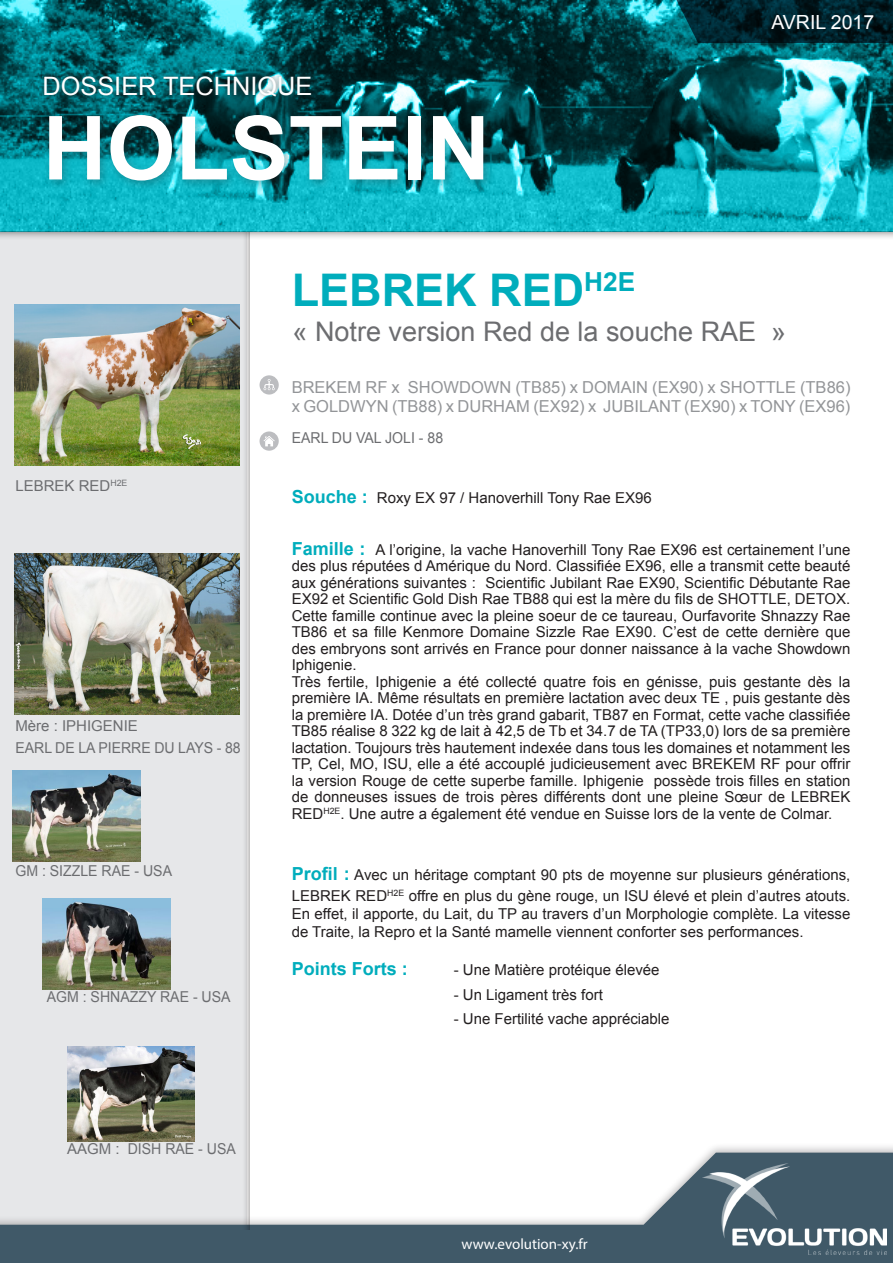
<style>
.page{position:relative;width:893px;height:1263px;background:#fff}
.page>*{position:absolute;margin:0;border:0;box-sizing:border-box;transform-origin:0 0}
.t1{font:700 88.5px "Arial";color:#fff}
.t2{font:700 45px "Arial";color:#00adbc}
.TAUREAU{font:27px "Arial";color:#6c6d70}
.t3{font:25.35px "Arial";color:#fff}
.t4{font:19.5px "Arial";color:#fff}
.t5{font:700 18px "Arial";color:#00adbc}
.t6{font:16.5px/19.8px "Arial";color:#939598}
.t7{font:15px/16.5px "Arial";color:#231f20;text-align:justify}
.t8{font:15px "Arial";color:#6c6d70;scale:.94 1}
.t9{font:15px "Arial";color:#6c6d70}
.t10{font:15px "Myriad Pro";color:#fff}
.s1{font-weight:700;font-size:18px;color:#00adbc}
</style>
<div class="page">
<div style="left:0;top:21px;width:247px;height:1242px;background:#e6e7e9"></div>
<svg style="left:0;top:0;width:893px;height:232px;background:#0f7982"></svg>
<div style="left:40px;top:72px;width:275px;height:29px;background:#231f20;opacity:.5"></div>
<div style="left:43px;top:108px;width:452px;height:84px;background:#231f20;opacity:.3"></div>
<svg style="left:0;top:232px;width:893px;height:6px"></svg>
<svg style="left:260px;top:431px;width:19px;height:20px"></svg>
<div style="left:260px;top:375px;width:19px;height:20px;background:#bcbdc0;border-radius:50%"></div>
<svg style="left:263px;top:379px;width:12px;height:11px"></svg>
<svg style="left:664px;top:0;width:229px;height:43px;background:#012c36"></svg>
<div style="left:0;top:1142px;width:893px;height:121px;background:#231f20;opacity:.3"></div>
<svg style="left:0;top:1152px;width:893px;height:111px"></svg>
<img style="left:702px;top:1163px;width:185px;height:91px">
<svg style="left:240px;top:232px;width:10px;height:997px"></svg>
<img style="left:67px;top:1046px;width:128px;height:96px">
<img style="left:14px;top:553px;width:226px;height:161px">
<img style="left:14px;top:304px;width:226px;height:161px">
<img style="left:43px;top:898px;width:127px;height:91px">
<img style="left:13px;top:771px;width:127px;height:91px">
<p class="t3" style="left:43px;top:69px;width:271px">DOSSIER TECHNIQUE</p>
<p class="t1" style="left:43px;top:89px;width:449px">HOLSTEIN</p>
<p class="t2" style="left:292px;top:261px;width:345px">LEBREK RED<sup>H2E</sup></p>
<p class="t4" style="left:771px;top:9px;width:104px">AVRIL 2017</p>
<p class="TAUREAU" style="left:292px;top:314px;width:495px">« Notre version Red de la souche RAE »</p>
<p class="t9" style="left:15px;top:476px;width:114px">LEBREK RED<sup>H2E</sup></p>
<p class="t9" style="left:15px;top:716px;width:124px">Mère : IPHIGENIE</p>
<p class="t8" style="left:15px;top:738px;width:241px">EARL DE LA PIERRE DU LAYS - 88</p>
<p class="t8" style="left:15px;top:861px;width:168px">GM : SIZZLE RAE - USA</p>
<p class="t8" style="left:47px;top:987px;width:197px">AGM : SHNAZZY RAE - USA</p>
<p class="t9" style="left:67px;top:1138px;width:170px">AAGM : DISH RAE - USA</p>
<p class="t6" style="left:292px;top:377px;width:560px">BREKEM RF x SHOWDOWN (TB85) x DOMAIN (EX90) x SHOTTLE (TB86) x GOLDWYN (TB88) x DURHAM (EX92) x JUBILANT (EX90) x TONY (EX96)</p>
<p class="t8" style="left:292px;top:428px;width:163px">EARL DU VAL JOLI - 88</p>
<p class="t7" style="left:292px;top:490px;width:362px"><span class="s1">Souche :</span> Roxy EX 97 / Hanoverhill Tony Rae EX96</p>
<p class="t7" style="left:292px;top:541px;width:560px"><span class="s1">Famille :</span> A l’origine, la vache Hanoverhill Tony Rae EX96 est certainement l’une des plus réputées d Amérique du Nord. Classifiée EX96, elle a transmit cette beauté aux générations suivantes : Scientific Jubilant Rae EX90, Scientific Débutante Rae EX92 et Scientific Gold Dish Rae TB88 qui est la mère du fils de SHOTTLE, DETOX.</p>
<p class="t7" style="left:292px;top:607px;width:560px">Cette famille continue avec la pleine soeur de ce taureau, Ourfavorite Shnazzy Rae TB86 et sa fille Kenmore Domaine Sizzle Rae EX90. C’est de cette dernière que des embryons sont arrivés en France pour donner naissance à la vache Showdown Iphigenie.</p>
<p class="t7" style="left:292px;top:673px;width:560px">Très fertile, Iphigenie a été collecté quatre fois en génisse, puis gestante dès la première IA. Même résultats en première lactation avec deux TE , puis gestante dès la première IA. Dotée d’un très grand gabarit, TB87 en Format, cette vache classifiée TB85 réalise 8 322 kg de lait à 42,5 de Tb et 34.7 de TA (TP33,0) lors de sa première lactation. Toujours très hautement indexée dans tous les domaines et notamment les TP, Cel, MO, ISU, elle a été accouplé judicieusement avec BREKEM RF pour offrir la version Rouge de cette superbe famille. Iphigenie possède trois filles en station de donneuses issues de trois pères différents dont une pleine Sœur de LEBREK RED<sup>H2E</sup>. Une autre a également été vendue en Suisse lors de la vente de Colmar.</p>
<p class="t7" style="left:292px;top:864px;width:560px;line-height:21px"><span class="s1">Profil :</span> Avec un héritage comptant 90 pts de moyenne sur plusieurs générations,<br>LEBREK RED<sup>H2E</sup> offre en plus du gène rouge, un ISU élevé et plein d’autres atouts.</p>
<p class="t7" style="left:292px;top:904px;width:560px;line-height:18px">En effet, il apporte, du Lait, du TP au travers d’un Morphologie complète. La vitesse de Traite, la Repro et la Santé mamelle viennent conforter ses performances.</p>
<p class="t5" style="left:292px;top:957px;width:118px">Points Forts :</p>
<p class="t7" style="left:454px;top:962px;width:207px">- Une Matière protéique élevée</p>
<p class="t7" style="left:454px;top:986px;width:151px">- Un Ligament très fort</p>
<p class="t7" style="left:454px;top:1011px;width:217px">- Une Fertilité vache appréciable</p>
<p class="t10" style="left:461px;top:1235px;width:128px">www.evolution-xy.fr</p>
</div>
